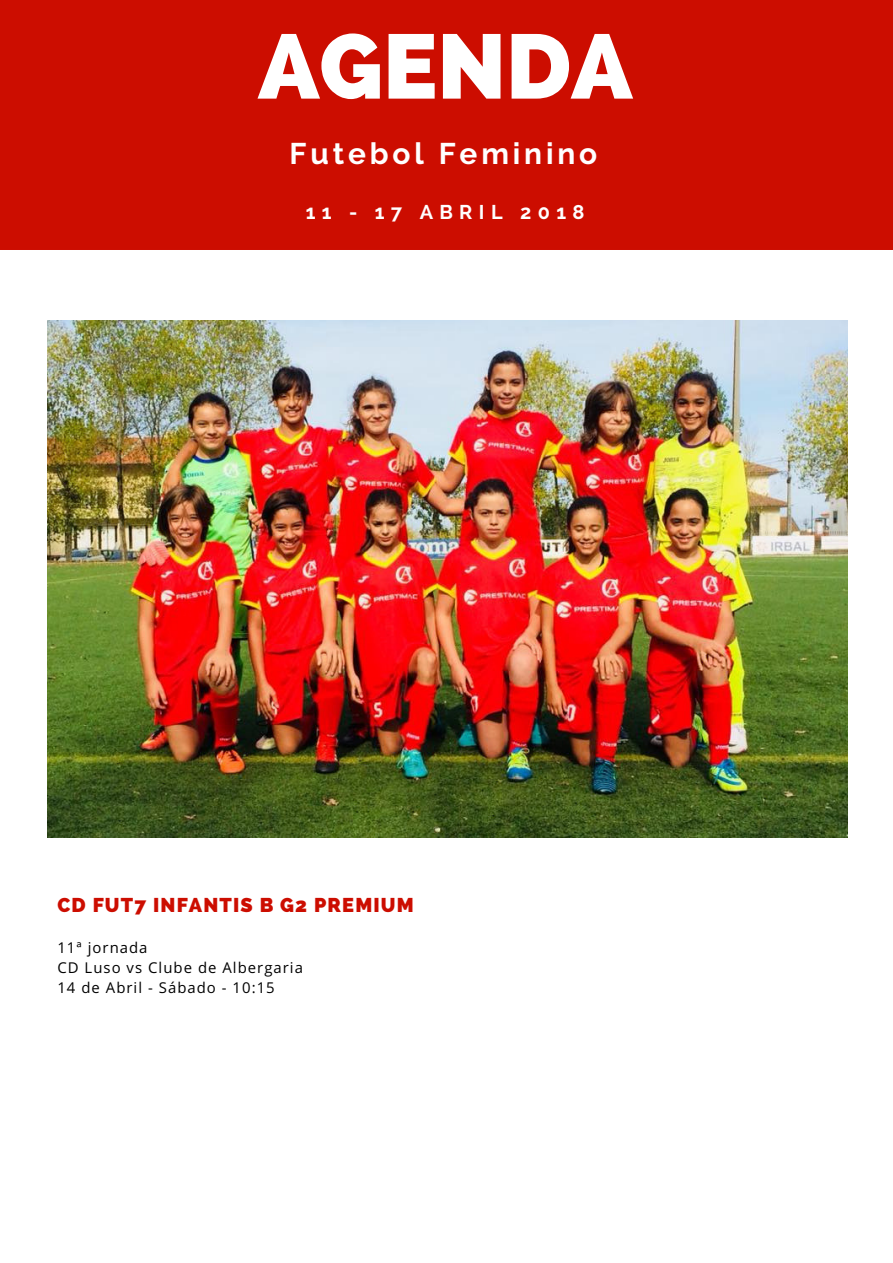
<style>
.page{position:relative;width:893px;height:1263px;background:#fff}
.page>*{position:absolute;margin:0;border:0;box-sizing:border-box;transform-origin:0 0}
.t1{font:800 91.05px "Raleway";color:#fff}
.t2{font:700 29.85px "Raleway";letter-spacing:.13em;color:#fff}
.t3{font:800 19.8px "Raleway";letter-spacing:.06em;color:#cc0d00}
.t4{font:700 19.8px "Raleway";letter-spacing:.32em;color:#fff}
.t5{font:14.85px/20.2px "Open Sans";letter-spacing:.07em;color:#000}
</style>
<div class="page">
<div style="left:0;top:0;width:893px;height:250px;background:#cc0d00"></div>
<img style="left:47px;top:321px;width:801px;height:517px">
<h1 class="t1" style="left:258px;top:13px;width:376px">AGENDA</h1>
<h2 class="t2" style="left:289px;top:136px;width:309px">Futebol Feminino</h2>
<h3 class="t4" style="left:306px;top:201px;width:280px">11 - 17 ABRIL 2018</h3>
<h3 class="t3" style="left:57px;top:893px;width:358px">CD FUT7 INFANTIS B G2 PREMIUM</h3>
<p class="t5" style="left:57px;top:937px;width:247px">11ª jornada<br>CD Luso vs Clube de Albergaria<br>14 de Abril - Sábado - 10:15</p>
</div>
